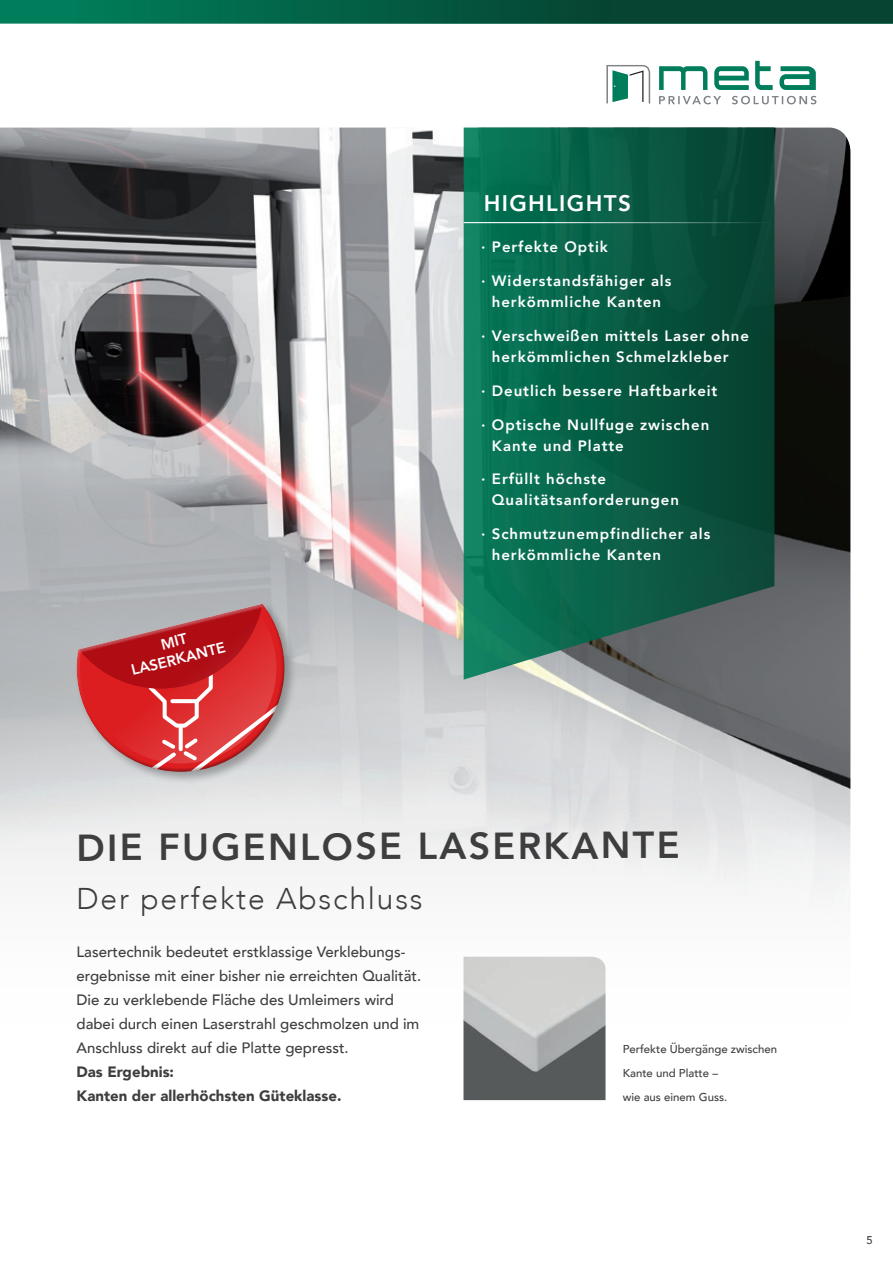
<style>
.page{position:relative;width:893px;height:1263px;background:#fff}
.page>*{position:absolute;margin:0;border:0;box-sizing:border-box;transform-origin:0 0}
.Headline{font:800 37.5px "Avenir";letter-spacing:.055em;color:#3e3e3f}
.Subheadline{font:300 30px "Avenir";letter-spacing:.06em;color:#3e3e3f}
.t1{font:800 22.5px "Avenir";letter-spacing:.06em;color:#fff}
.t2{font:800 15px/17.7px "Avenir";letter-spacing:.06em;color:#fff;text-align:center}
.Text_links{font:500 15px/24px "Avenir";color:#3e3e3f}
.Text_links-2{font:900 15px/24px "Avenir";color:#3e3e3f}
.Bildbezeichnungen{font:500 11.4px/24px "Avenir";color:#3e3e3f}
.t3{font:500 11.25px "Avenir";color:#3e3e3f}
</style>
<div class="page">
<svg style="left:659px;top:61px;width:157px;height:29px"></svg>
<svg style="left:606px;top:65px;width:44px;height:39px"></svg>
<svg style="left:659px;top:96px;width:157px;height:8px"></svg>
<svg style="left:0;top:0;width:893px;height:23px;background:#045941"></svg>
<img style="left:0;top:128px;width:850px;height:895px">
<img style="left:463px;top:957px;width:142px;height:143px">
<svg style="left:464px;top:128px;width:310px;height:552px;background:#11604a"></svg>
<hr style="left:464px;top:222px;width:309px;height:1px;background:#fff">
<div style="left:75px;top:602px;width:223px;height:183px;background:#231f20;opacity:.33"></div>
<svg style="left:42px;top:586px;width:243px;height:186px;background:#b9bcbf"></svg>
<div style="left:72px;top:599px;width:201px;height:118px;background:#fff;opacity:.36"></div>
<div style="left:81px;top:605px;width:208px;height:171px;background:#231f20;opacity:.33"></div>
<svg style="left:85px;top:573px;width:191px;height:190px;background:#c84b4f"></svg>
<p class="t2" style="left:125px;top:644px;width:98px;rotate:-14deg">MIT<br>LASERKANTE</p>
<p class="t1" style="left:484px;top:186px;width:149px">HIGHLIGHTS</p>
<p class="t2" style="left:481px;top:238px;width:128px">· Perfekte Optik</p>
<p class="t2" style="left:481px;top:272px;width:192px">· Widerstandsfähiger als</p>
<p class="t2" style="left:492px;top:293px;width:171px">herkömmliche Kanten</p>
<p class="t2" style="left:481px;top:327px;width:269px">· Verschweißen mittels Laser ohne</p>
<p class="t2" style="left:492px;top:348px;width:238px">herkömmlichen Schmelzkleber</p>
<p class="t2" style="left:481px;top:382px;width:238px">· Deutlich bessere Haftbarkeit</p>
<p class="t2" style="left:481px;top:415px;width:229px">· Optische Nullfuge zwischen</p>
<p class="t2" style="left:492px;top:436px;width:133px">Kante und Platte</p>
<p class="t2" style="left:481px;top:470px;width:126px">· Erfüllt höchste</p>
<p class="t2" style="left:492px;top:491px;width:188px">Qualitätsanforderungen</p>
<p class="t2" style="left:481px;top:525px;width:231px">· Schmutzunempfindlicher als</p>
<p class="t2" style="left:492px;top:546px;width:171px">herkömmliche Kanten</p>
<p class="Headline" style="left:77px;top:817px;width:605px">DIE FUGENLOSE LASERKANTE</p>
<p class="Subheadline" style="left:77px;top:880px;width:348px">Der perfekte Abschluss</p>
<p class="Text_links" style="left:77px;top:939px;width:346px">Lasertechnik bedeutet erstklassige Verklebungs&shy;ergebnisse mit einer bisher nie erreichten Qualität.<br>Die zu verklebende Fläche des Umleimers wird dabei durch einen Laserstrahl geschmolzen und im Anschluss direkt auf die Platte gepresst.</p>
<p class="Text_links-2" style="left:77px;top:1059px;width:266px">Das Ergebnis:<br>Kanten der allerhöchsten Güteklasse.</p>
<p class="Bildbezeichnungen" style="left:623px;top:1036px;width:156px">Perfekte Übergänge zwischen<br>Kante und Platte –<br>wie aus einem Guss.</p>
<p class="t3" style="left:866px;top:1230px;width:8px">5</p>
</div>
